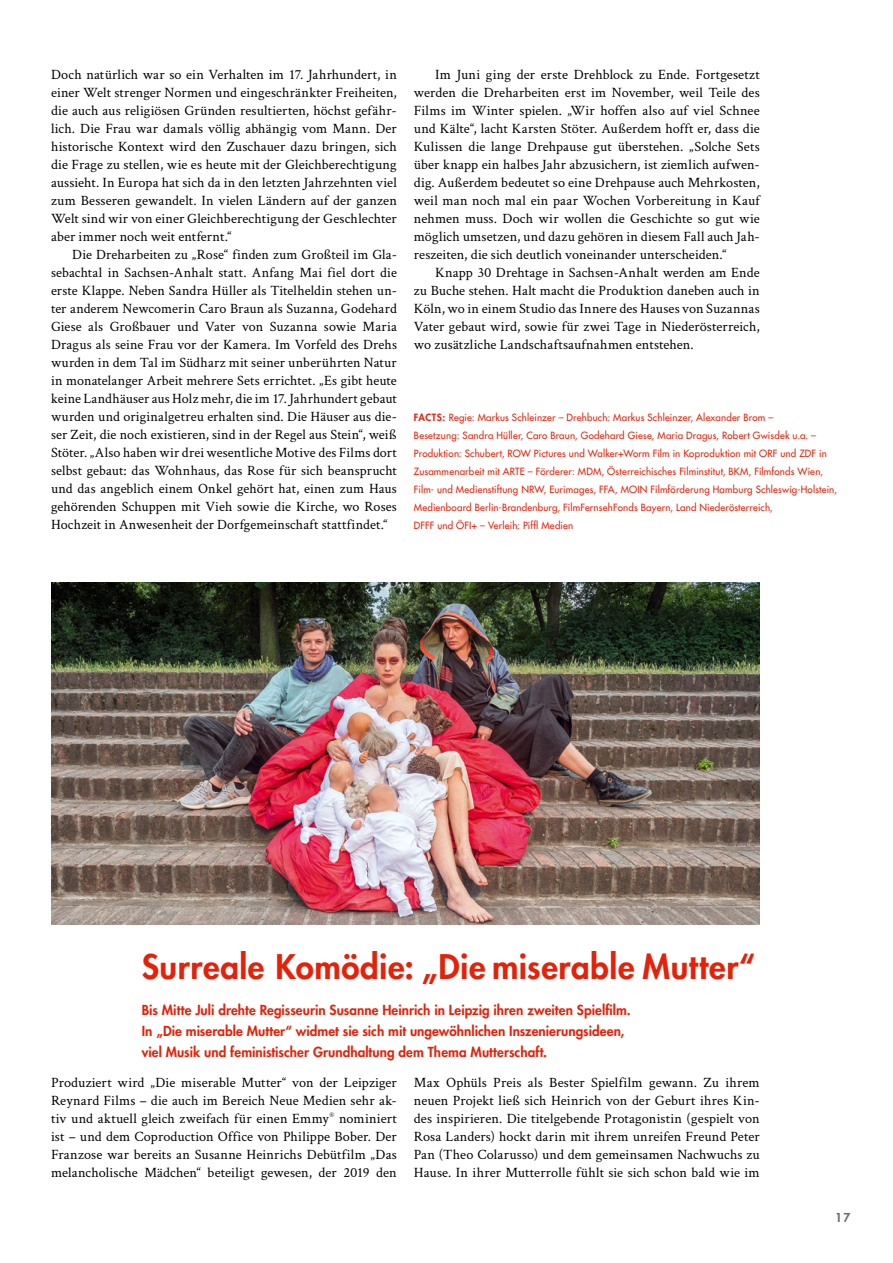
<style>
.page{position:relative;width:893px;height:1263px;background:#fff}
.page>*{position:absolute;margin:0;border:0;box-sizing:border-box;transform-origin:0 0}
.t1{font:800 33px "Futura Std";letter-spacing:.015em;color:#e4220a}
.t2{font:14.25px/18px "Crimson Text";letter-spacing:.005em;color:#000;text-align:justify}
.t3{font:800 13.5px/21px "Futura Std";color:#e4220a}
.t4{font:800 12px "Futura Std";color:#677168}
.t5{font:500 9.75px/18px "Futura Std";letter-spacing:.02em;color:#e4220a}
.s1{font-weight:800}
</style>
<div class="page">
<img style="left:51px;top:583px;width:709px;height:342px">
<p class="t2" style="left:51px;top:64px;width:347px">Doch natürlich war so ein Verhalten im 17. Jahrhundert, in einer Welt strenger Normen und eingeschränkter Freiheiten, die auch aus religiösen Gründen resultierten, höchst gefähr&shy;lich. Die Frau war damals völlig abhängig vom Mann. Der historische Kontext wird den Zuschauer dazu bringen, sich die Frage zu stellen, wie es heute mit der Gleichberechtigung aussieht. In Europa hat sich da in den letzten Jahrzehnten viel zum Besseren gewandelt. In vielen Ländern auf der ganzen Welt sind wir von einer Gleichberechtigung der Geschlechter aber immer noch weit entfernt.“</p>
<p class="t2" style="left:51px;top:244px;width:347px;text-indent:21px">Die Dreharbeiten zu „Rose“ finden zum Großteil im Gla&shy;sebachtal in Sachsen-Anhalt statt. Anfang Mai fiel dort die erste Klappe. Neben Sandra Hüller als Titelheldin stehen un&shy;ter anderem Newcomerin Caro Braun als Suzanna, Godehard Giese als Großbauer und Vater von Suzanna sowie Maria Dragus als seine Frau vor der Kamera. Im Vorfeld des Drehs wurden in dem Tal im Südharz mit seiner unberührten Natur in monatelanger Arbeit mehrere Sets errichtet. „Es gibt heute keine Landhäuser aus Holz mehr, die im 17. Jahrhundert gebaut wurden und originalgetreu erhalten sind. Die Häuser aus die&shy;ser Zeit, die noch existieren, sind in der Regel aus Stein“, weiß Stöter. „Also haben wir drei wesentliche Motive des Films dort selbst gebaut: das Wohnhaus, das Rose für sich beansprucht und das angeblich einem Onkel gehört hat, einen zum Haus gehörenden Schuppen mit Vieh sowie die Kirche, wo Roses Hochzeit in Anwesenheit der Dorfgemeinschaft stattfindet.“</p>
<p class="t2" style="left:414px;top:64px;width:347px;text-indent:21px">Im Juni ging der erste Drehblock zu Ende. Fortgesetzt werden die Dreharbeiten erst im November, weil Teile des Films im Winter spielen. „Wir hoffen also auf viel Schnee und Kälte“, lacht Karsten Stöter. Außerdem hofft er, dass die Kulissen die lange Drehpause gut überstehen. „Solche Sets über knapp ein halbes Jahr abzusichern, ist ziemlich aufwen&shy;dig. Außerdem bedeutet so eine Drehpause auch Mehrkosten, weil man noch mal ein paar Wochen Vorbereitung in Kauf nehmen muss. Doch wir wollen die Geschichte so gut wie möglich umsetzen, und dazu gehören in diesem Fall auch Jah&shy;reszeiten, die sich deutlich voneinander unterscheiden.“</p>
<p class="t2" style="left:414px;top:262px;width:347px;text-indent:21px">Knapp 30 Drehtage in Sachsen-Anhalt werden am Ende zu Buche stehen. Halt macht die Produktion daneben auch in Köln, wo in einem Studio das Innere des Hauses von Suzannas Vater gebaut wird, sowie für zwei Tage in Niederösterreich, wo zusätzliche Landschaftsaufnahmen entstehen.</p>
<p class="t5" style="left:414px;top:408px;width:425px"><span class="s1">FACTS:</span> Regie: Markus Schleinzer – Drehbuch: Markus Schleinzer, Alexander Brom –<br>Besetzung: Sandra Hüller, Caro Braun, Godehard Giese, Maria Dragus, Robert Gwisdek u.a. – Produktion: Schubert, ROW Pictures und Walker+Worm Film in Koproduktion mit ORF und ZDF in Zusammenarbeit mit ARTE – Förderer: MDM, Österreichisches Filminstitut, BKM, Filmfonds Wien, Film- und Medienstiftung NRW, Eurimages, FFA, MOIN Filmförderung Hamburg Schleswig-Holstein, Medienboard Berlin-Brandenburg, FilmFernsehFonds Bayern, Land Niederösterreich,<br>DFFF und ÖFI+ – Verleih: Piffl Medien</p>
<h1 class="t1" style="left:142px;top:946px;width:615px">Surreale Komödie: „Die miserable Mutter“</h1>
<p class="t3" style="left:142px;top:999px;width:490px">Bis Mitte Juli drehte Regisseurin Susanne Heinrich in Leipzig ihren zweiten Spielfilm.<br>In „Die miserable Mutter“ widmet sie sich mit ungewöhnlichen Inszenierungsideen, viel Musik und feministischer Grundhaltung dem Thema Mutterschaft.</p>
<p class="t2" style="left:51px;top:1072px;width:347px">Produziert wird „Die miserable Mutter“ von der Leipziger Reynard Films – die auch im Bereich Neue Medien sehr ak&shy;tiv und aktuell gleich zweifach für einen Emmy<sup>®</sup> nominiert ist – und dem Coproduction Office von Philippe Bober. Der Franzose war bereits an Susanne Heinrichs Debütfilm „Das melancholische Mädchen“ beteiligt gewesen, der 2019 den</p>
<p class="t2" style="left:414px;top:1072px;width:347px">Max Ophüls Preis als Bester Spielfilm gewann. Zu ihrem neuen Projekt ließ sich Heinrich von der Geburt ihres Kin&shy;des inspirieren. Die titelgebende Protagonistin (gespielt von Rosa Landers) hockt darin mit ihrem unreifen Freund Peter Pan (Theo Colarusso) und dem gemeinsamen Nachwuchs zu Hause. In ihrer Mutterrolle fühlt sie sich schon bald wie im</p>
<p class="t4" style="left:835px;top:1210px;width:17px">17</p>
</div>
